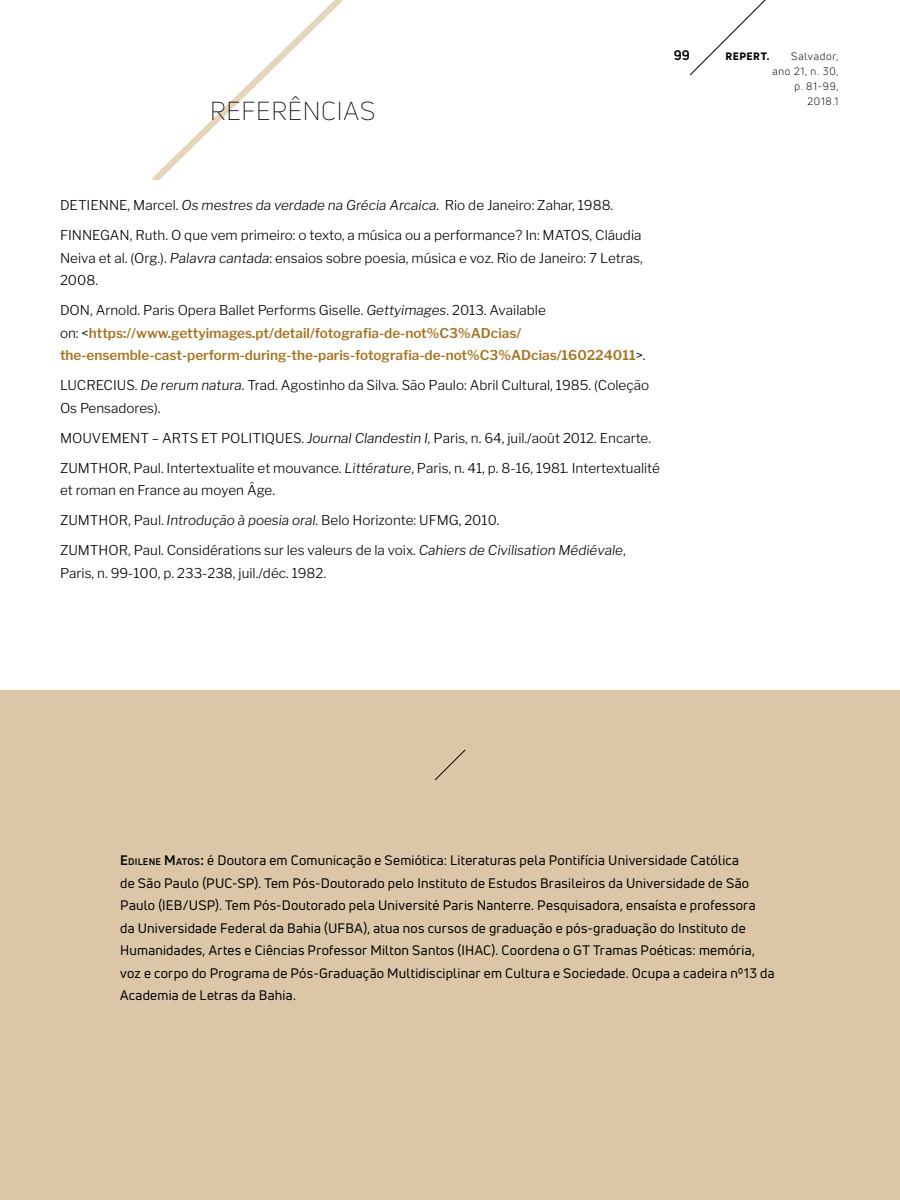
<style>
.page{position:relative;width:900px;height:1200px;background:#fff}
.page>*{position:absolute;margin:0;border:0;box-sizing:border-box;transform-origin:0 0}
.t1{font:300 252px "Uni Neue";color:#e4d5bd;scale:1.25 1}
.t2{font:300 25.5px "Uni Neue";letter-spacing:.03em;color:#000}
.t3{font:300 13.5px/22.5px "Libre Franklin";color:#000}
.t4{font:13.5px/22.5px "Uni Neue";letter-spacing:.015em;color:#000}
.t5{font:600 13.5px/22.5px "Libre Franklin";color:#a57423}
.t6{font:700 13.5px "Uni Neue";color:#000}
.t7{font:10.5px/15px "Uni Neue";letter-spacing:.075em;color:#000;text-align:right}
.t8{font:800 10.5px "Uni Neue";letter-spacing:.05em;color:#000}
.s1{font-style:italic}
.s2{font-weight:300;color:#000}
.s3{font-weight:300;font-style:italic;color:#000}
.s4{font-weight:700}
.s5{font-weight:700;font-size:9.45px}
</style>
<div class="page">
<div style="left:0;top:690px;width:900px;height:510px;background:#dbc7a7"></div>
<svg style="left:435px;top:749px;width:31px;height:31px"></svg>
<svg style="left:689px;top:0;width:77px;height:76px"></svg>
<h1 class="t1" style="left:221px;top:-64px;width:154px">⁄</h1>
<h2 class="t2" style="left:210px;top:95px;width:167px">REFERÊNCIAS</h2>
<p class="t3" style="left:60px;top:194px;width:555px">DETIENNE, Marcel. <span class="s1">Os mestres da verdade na Grécia Arcaica</span>. Rio de Janeiro: Zahar, 1988.</p>
<p class="t3" style="left:60px;top:224px;width:584px;text-align:justify">FINNEGAN, Ruth. O que vem primeiro: o texto, a música ou a performance? In: MATOS, Cláudia Neiva et al. (Org.). <span class="s1">Palavra cantada</span>: ensaios sobre poesia, música e voz. Rio de Janeiro: 7 Letras, 2008.</p>
<p class="t5" style="left:60px;top:299px;width:587px"><span class="s2">DON, Arnold. Paris Opera Ballet Performs Giselle.</span> <span class="s3">Gettyimages</span><span class="s2">. 2013. Available<br>on: &lt;</span>https://www.gettyimages.pt/detail/fotografia-de-not%C3%ADcias/ the-ensemble-cast-perform-during-the-paris-fotografia-de-not%C3%ADcias/160224011<span class="s2">&gt;.</span></p>
<p class="t3" style="left:60px;top:374px;width:591px">LUCRECIUS. <span class="s1">De rerum natura</span>. Trad. Agostinho da Silva. São Paulo: Abril Cultural, 1985. (Coleção<br>Os Pensadores).</p>
<p class="t3" style="left:60px;top:426px;width:593px">MOUVEMENT – ARTS ET POLITIQUES. <span class="s1">Journal Clandestin I,</span> Paris, n. 64, juil./août 2012. Encarte.</p>
<p class="t3" style="left:60px;top:456px;width:601px">ZUMTHOR, Paul. Intertextualite et mouvance. <span class="s1">Littérature</span>, Paris, n. 41, p. 8-16, 1981<span class="s1">.</span> Intertextualité et roman en France au moyen Âge.</p>
<p class="t3" style="left:60px;top:509px;width:441px">ZUMTHOR, Paul. <span class="s1">Introdução à poesia oral.</span> Belo Horizonte: UFMG, 2010.</p>
<p class="t3" style="left:60px;top:539px;width:567px">ZUMTHOR, Paul. Considérations sur les valeurs de la voix. <span class="s1">Cahiers de Civilisation Médiévale</span>,<br>Paris, n. 99-100, p. 233-238, juil./déc. 1982.</p>
<p class="t6" style="left:674px;top:47px;width:18px">99</p>
<p class="t8" style="left:725px;top:49px;width:45px">REPERT.</p>
<p class="t7" style="left:772px;top:49px;width:68px">Salvador, ano 21, n. 30, p. 81-99,<br>2018.1</p>
<p class="t4" style="left:120px;top:849px;width:656px"><span class="s4">E</span> <span class="s5">DILENE</span> <span class="s4">M</span> <span class="s5">ATOS</span><span class="s4">:</span> é Doutora em Comunicação e Semiótica: Literaturas pela Pontifícia Universidade Católica<br>de São Paulo (PUC-SP). Tem Pós-Doutorado pelo Instituto de Estudos Brasileiros da Universidade de São Paulo (IEB/USP). Tem Pós-Doutorado pela Université Paris Nanterre. Pesquisadora, ensaísta e professora<br>da Universidade Federal da Bahia (UFBA), atua nos cursos de graduação e pós-graduação do Instituto de Humanidades, Artes e Ciências Professor Milton Santos (IHAC). Coordena o GT Tramas Poéticas: memória, voz e corpo do Programa de Pós-Graduação Multidisciplinar em Cultura e Sociedade. Ocupa a cadeira nº 13 da Academia de Letras da Bahia.</p>
</div>
